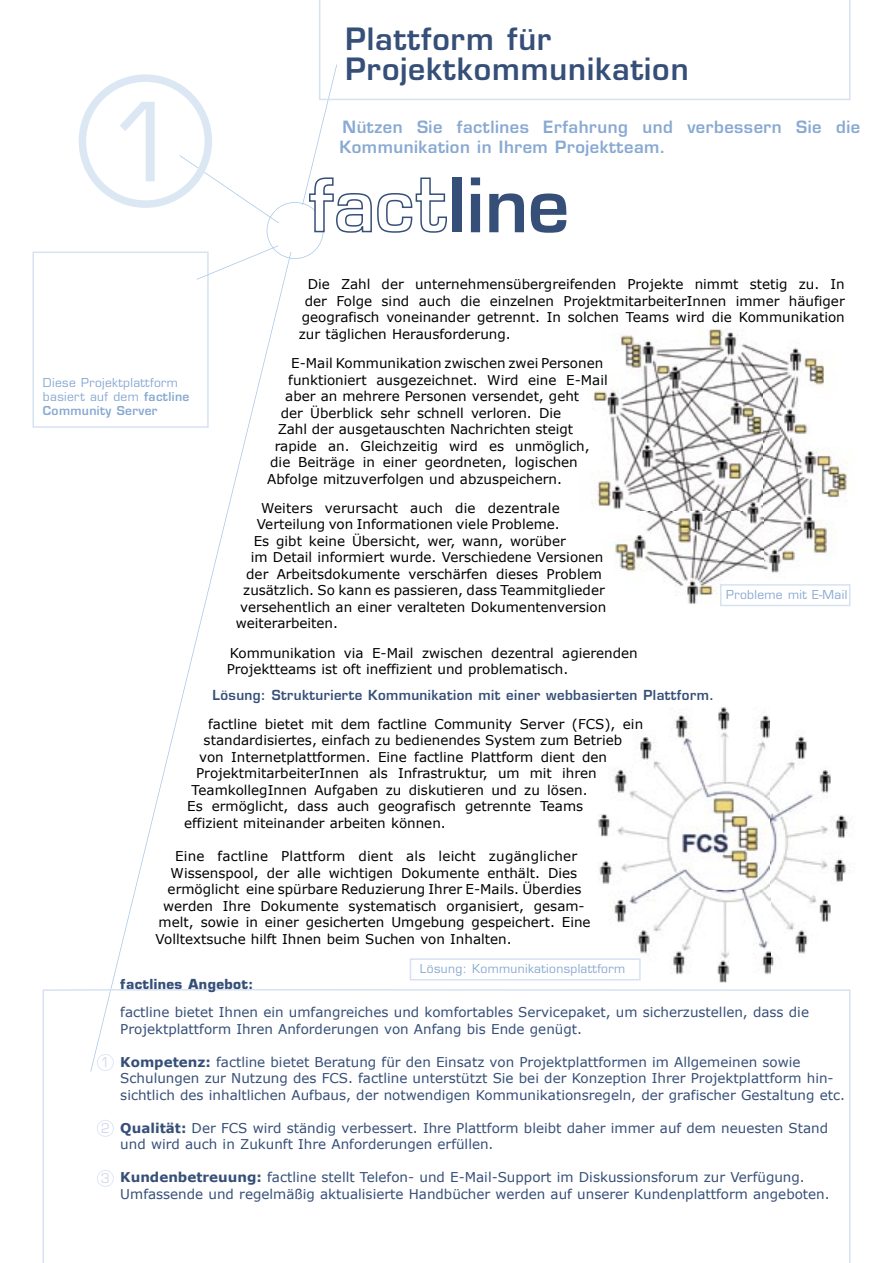
<style>
.page{position:relative;width:893px;height:1263px;background:#fff}
.page>*{position:absolute;margin:0;border:0;box-sizing:border-box;transform-origin:0 0}
.t1{font:106.05px "Eurostile";color:#dce7f4}
.t2{font:600 30px/30px "Eurostile";letter-spacing:.03em;color:#364f78}
.t3{font:600 16.5px/19.8px "Eurostile";letter-spacing:.03em;color:#88a9d2}
.t4{font:13.5px/16.5px "Verdana";color:#000}
.t5{font:13.5px/16.5px "Verdana";color:#364f78}
.t6{font:600 13.5px "Eurostile";letter-spacing:.03em;color:#364f78}
.t7{font:700 13.5px "Eurostile";letter-spacing:.03em;color:#364f78}
.t8{font:13.2px "Eurostile";color:#d1daeb}
.t9{font:12px/14.4px "Eurostile";letter-spacing:.03em;color:#88a9d2}
.s1{font-weight:600}
.s2{font-weight:700}
</style>
<div class="page">
<div style="left:453px;top:177px;width:9px;height:55px;background:#364f78"></div>
<svg style="left:471px;top:177px;width:9px;height:55px"></svg>
<svg style="left:489px;top:193px;width:35px;height:39px"></svg>
<svg style="left:531px;top:193px;width:35px;height:40px"></svg>
<svg style="left:32px;top:74px;width:415px;height:354px"></svg>
<svg style="left:319px;top:0;width:531px;height:100px"></svg>
<svg style="left:43px;top:989px;width:807px;height:274px"></svg>
<div style="left:274px;top:217px;width:33px;height:35px;background:#fff;border-radius:50%"></div>
<img style="left:591px;top:329px;width:260px;height:275px">
<img style="left:586px;top:707px;width:262px;height:275px">
<svg style="left:97px;top:1120px;width:17px;height:17px"></svg>
<svg style="left:97px;top:1054px;width:17px;height:17px"></svg>
<svg style="left:97px;top:1170px;width:17px;height:17px"></svg>
<svg style="left:720px;top:584px;width:130px;height:22px"></svg>
<svg style="left:410px;top:958px;width:231px;height:22px"></svg>
<h1 class="t1" style="left:107px;top:79px;width:75px">1</h1>
<h2 class="t2" style="left:345px;top:24px;width:345px">Plattform für<br>Projektkommunikation</h2>
<p class="t3" style="left:340px;top:117px;width:522px">Nützen Sie factlines Erfahrung und verbessern Sie die<br>Kommunikation in Ihrem Projektteam.</p>
<p class="t4" style="left:308px;top:276px;width:539px">Die Zahl der unternehmensübergreifenden Projekte nimmt stetig zu. In</p>
<p class="t4" style="left:305px;top:292px;width:541px">der Folge sind auch die einzelnen ProjektmitarbeiterInnen immer häufiger</p>
<p class="t4" style="left:302px;top:309px;width:545px">geografisch voneinander getrennt. In solchen Teams wird die Kommunikation</p>
<p class="t4" style="left:299px;top:325px;width:213px">zur täglichen Herausforderung.</p>
<p class="t4" style="left:291px;top:354px;width:314px">E-Mail Kommunikation zwischen zwei Personen</p>
<p class="t4" style="left:288px;top:371px;width:321px">funktioniert ausgezeichnet. Wird eine E-Mail</p>
<p class="t4" style="left:285px;top:387px;width:296px">aber an mehrere Personen versendet, geht</p>
<p class="t4" style="left:281px;top:404px;width:282px">der Überblick sehr schnell verloren. Die</p>
<p class="t4" style="left:278px;top:420px;width:297px">Zahl der ausgetauschten Nachrichten steigt</p>
<p class="t4" style="left:275px;top:437px;width:316px">rapide an. Gleichzeitig wird es unmöglich,</p>
<p class="t4" style="left:270px;top:453px;width:309px">die Beiträge in einer geordneten, logischen</p>
<p class="t4" style="left:267px;top:470px;width:296px">Abfolge mitzuverfolgen und abzuspeichern.</p>
<p class="t4" style="left:261px;top:499px;width:300px">Weiters verursacht auch die dezentrale</p>
<p class="t4" style="left:257px;top:516px;width:305px">Verteilung von Informationen viele Probleme.</p>
<p class="t4" style="left:254px;top:532px;width:314px">Es gibt keine Übersicht, wer, wann, worüber</p>
<p class="t4" style="left:251px;top:549px;width:354px">im Detail informiert wurde. Verschiedene Versionen</p>
<p class="t4" style="left:246px;top:565px;width:357px">der Arbeitsdokumente verschärfen dieses Problem</p>
<p class="t4" style="left:243px;top:582px;width:363px">zusätzlich. So kann es passieren, dass Teammitglieder</p>
<p class="t4" style="left:240px;top:598px;width:368px">versehentlich an einer veralteten Dokumentenversion</p>
<p class="t4" style="left:236px;top:615px;width:104px">weiterarbeiten.</p>
<p class="t4" style="left:227px;top:644px;width:413px">Kommunikation via E-Mail zwischen dezentral agierenden<br>Projektteams ist oft ineffizient und problematisch.</p>
<p class="t6" style="left:213px;top:686px;width:503px">Lösung: Strukturierte Kommunikation mit einer webbasierten Plattform.</p>
<p class="t4" style="left:208px;top:715px;width:437px">factline bietet mit dem factline Community Server (FCS), ein</p>
<p class="t4" style="left:204px;top:732px;width:420px">standardisiertes, einfach zu bedienendes System zum Betrieb</p>
<p class="t4" style="left:199px;top:748px;width:409px">von Internetplattformen. Eine factline Plattform dient den</p>
<p class="t4" style="left:196px;top:765px;width:402px">ProjektmitarbeiterInnen als Infrastruktur, um mit ihren</p>
<p class="t4" style="left:192px;top:781px;width:398px">TeamkollegInnen Aufgaben zu diskutieren und zu lösen.</p>
<p class="t4" style="left:187px;top:798px;width:398px">Es ermöglicht, dass auch geografisch getrennte Teams</p>
<p class="t4" style="left:184px;top:814px;width:263px">effizient miteinander arbeiten können.</p>
<p class="t4" style="left:175px;top:848px;width:403px">Eine factline Plattform dient als leicht zugänglicher</p>
<p class="t4" style="left:171px;top:864px;width:408px">Wissenspool, der alle wichtigen Dokumente enthält. Dies</p>
<p class="t4" style="left:168px;top:881px;width:415px">ermöglicht eine spürbare Reduzierung Ihrer E-Mails. Überdies</p>
<p class="t4" style="left:163px;top:897px;width:423px">werden Ihre Dokumente systematisch organisiert, gesam-</p>
<p class="t4" style="left:159px;top:914px;width:433px">melt, sowie in einer gesicherten Umgebung gespeichert. Eine</p>
<p class="t4" style="left:156px;top:930px;width:357px">Volltextsuche hilft Ihnen beim Suchen von Inhalten.</p>
<p class="t9" style="left:43px;top:375px;width:148px">Diese Projektplattform basiert auf dem <span class="s1">factline<br>Community Server</span></p>
<p class="t9" style="left:726px;top:587px;width:123px">Probleme mit E-Mail</p>
<p class="t8" style="left:100px;top:1054px;width:11px">1</p>
<p class="t8" style="left:101px;top:1120px;width:11px">2</p>
<p class="t8" style="left:101px;top:1170px;width:11px">3</p>
<p class="t9" style="left:420px;top:962px;width:207px">Lösung: Kommunikationsplattform</p>
<p class="t7" style="left:120px;top:975px;width:135px">factlines Angebot:</p>
<p class="t5" style="left:120px;top:1003px;width:690px">factline bietet Ihnen ein umfangreiches und komfortables Servicepaket, um sicherzustellen, dass die<br>Projektplattform Ihren Anforderungen von Anfang bis Ende genügt.</p>
<p class="t5" style="left:120px;top:1053px;width:726px"><span class="s2">Kompetenz:</span> factline bietet Beratung für den Einsatz von Projektplattformen im Allgemeinen sowie<br>Schulungen zur Nutzung des FCS. factline unterstützt Sie bei der Konzeption Ihrer Projektplattform hin&shy;sichtlich des inhaltlichen Aufbaus, der notwendigen Kommunikationsregeln, der grafischer Gestaltung etc.</p>
<p class="t5" style="left:120px;top:1119px;width:709px"><span class="s2">Qualität:</span> Der FCS wird ständig verbessert. Ihre Plattform bleibt daher immer auf dem neuesten Stand und wird auch in Zukunft Ihre Anforderungen erfüllen.</p>
<p class="t5" style="left:120px;top:1168px;width:711px"><span class="s2">Kundenbetreuung:</span> factline stellt Telefon- und E-Mail-Support im Diskussionsforum zur Verfügung.<br>Umfassende und regelmäßig aktualisierte Handbücher werden auf unserer Kundenplattform angeboten.</p>
</div>
